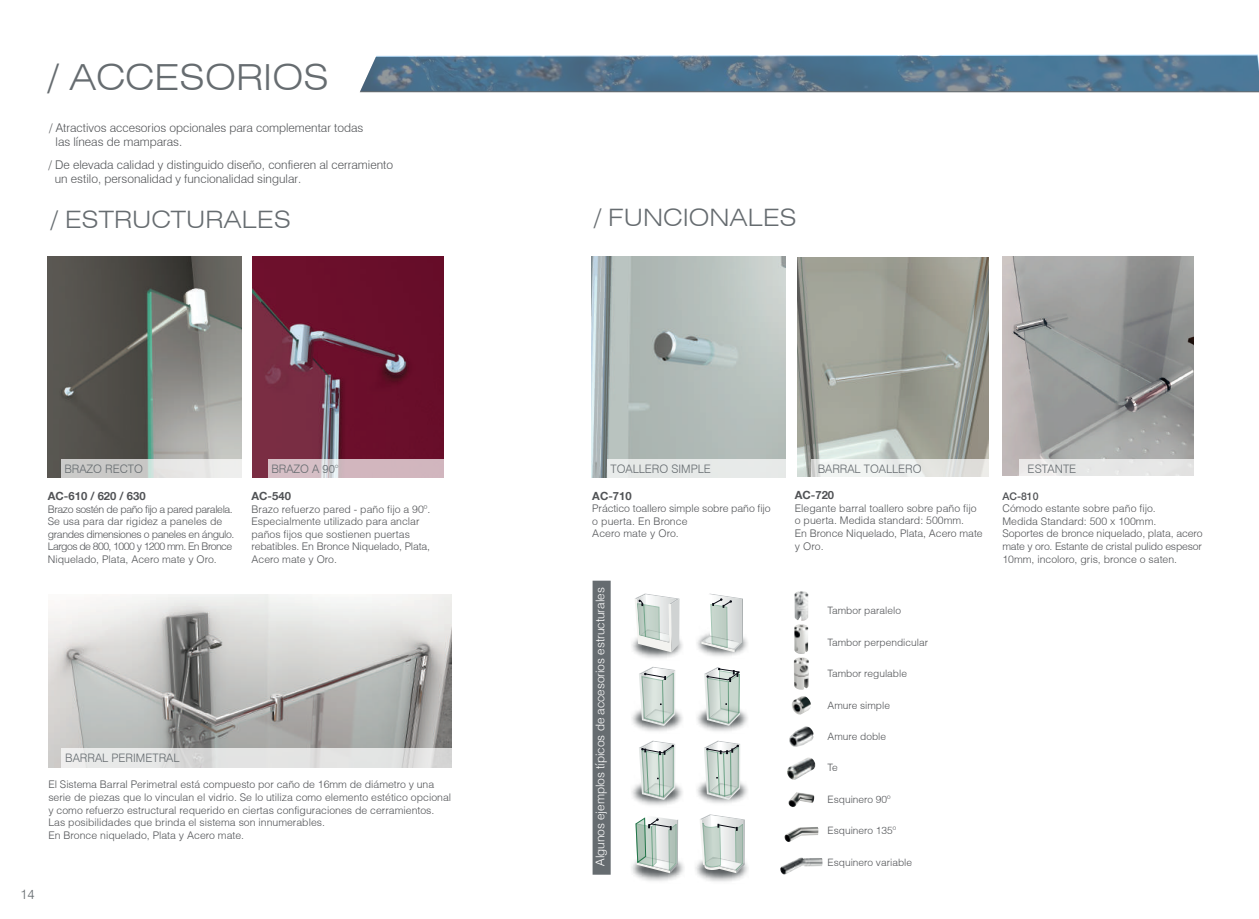
<style>
.page{position:relative;width:1259px;height:919px;background:#fff}
.page>*{position:absolute;margin:0;border:0;box-sizing:border-box;transform-origin:0 0}
.t1{font:300 expanded 36px "Swiss 721 BT";color:#666c70}
.t2{font:300 expanded 24px "Swiss 721 BT";color:#666c70}
.t3{font:300 13.5px "Swiss 721 BT";color:#666c70}
.t4{font:300 12.15px "Swiss 721 BT";color:#fff}
.t5{font:300 12px/14.4px "Swiss 721 BT";color:#515356}
.t6{font:300 11.7px "Swiss 721 BT";color:#666c70}
.t7{font:700 11.25px "Helvetica 75";color:#515356}
.t8{font:300 10.5px/12.6px "Helvetica";color:#515356}
.t9{font:300 10.5px/12.6px "Helvetica";letter-spacing:-.04em;color:#515356}
.t10{font:500 10.5px "Helvetica 65";color:#515356}
.t11{font:300 10.2px "Helvetica";color:#515356}
</style>
<div class="page">
<img style="left:592px;top:256px;width:193px;height:221px">
<div style="left:607px;top:459px;width:179px;height:19px;background:#e6e9e8"></div>
<img style="left:48px;top:594px;width:404px;height:173px">
<svg style="left:62px;top:747px;width:390px;height:21px;background:#dedfde"></svg>
<img style="left:48px;top:256px;width:194px;height:221px">
<img style="left:253px;top:256px;width:190px;height:221px">
<svg style="left:61px;top:459px;width:181px;height:19px;background:#d9d9d7"></svg>
<svg style="left:268px;top:459px;width:176px;height:19px;background:#d3bcc3"></svg>
<svg style="left:360px;top:91px;width:899px;height:1px"></svg>
<img style="left:360px;top:54px;width:899px;height:37px">
<img style="left:797px;top:257px;width:191px;height:219px">
<img style="left:1002px;top:256px;width:191px;height:220px">
<svg style="left:811px;top:459px;width:178px;height:18px;fill:#ecedea"></svg>
<svg style="left:1019px;top:459px;width:175px;height:17px;background:#e6e6e6"></svg>
<img style="left:592px;top:852px;width:53px;height:28px">
<img style="left:645px;top:850px;width:103px;height:32px">
<svg style="left:636px;top:852px;width:42px;height:21px"></svg>
<svg style="left:699px;top:850px;width:45px;height:23px"></svg>
<img style="left:795px;top:726px;width:19px;height:21px">
<img style="left:795px;top:696px;width:16px;height:19px">
<img style="left:795px;top:792px;width:20px;height:15px">
<img style="left:795px;top:827px;width:23px;height:12px">
<img style="left:780px;top:857px;width:42px;height:18px">
<img style="left:795px;top:591px;width:13px;height:30px">
<img style="left:795px;top:624px;width:13px;height:30px">
<img style="left:795px;top:657px;width:14px;height:33px">
<img style="left:795px;top:757px;width:21px;height:23px">
<img style="left:610px;top:585px;width:38px;height:73px">
<img style="left:648px;top:593px;width:147px;height:65px">
<img style="left:730px;top:778px;width:65px;height:72px">
<img style="left:610px;top:778px;width:120px;height:74px">
<img style="left:730px;top:659px;width:65px;height:119px">
<img style="left:610px;top:658px;width:120px;height:120px">
<svg style="left:704px;top:740px;width:36px;height:59px;background:#c3cec9"></svg>
<svg style="left:639px;top:740px;width:36px;height:59px;background:#c2cdc8"></svg>
<svg style="left:704px;top:667px;width:37px;height:58px;background:#c0cbc5"></svg>
<svg style="left:639px;top:666px;width:36px;height:60px;background:#c8d2cd"></svg>
<svg style="left:634px;top:593px;width:45px;height:59px"></svg>
<svg style="left:701px;top:593px;width:42px;height:59px"></svg>
<div style="left:592px;top:580px;width:18px;height:294px;background:#666c70"></div>
<h1 class="t1" style="left:48px;top:56px;width:283px">/ ACCESORIOS</h1>
<p class="t5" style="left:56px;top:120px;width:309px;text-indent:-6px">/ Atractivos accesorios opcionales para complementar todas las líneas de mamparas.</p>
<p class="t5" style="left:55px;top:157px;width:340px;text-indent:-6px">/ De elevada calidad y distinguido diseño, confieren al cerramiento un estilo, personalidad y funcionalidad singular.</p>
<h2 class="t2" style="left:51px;top:205px;width:242px">/ ESTRUCTURALES</h2>
<h2 class="t2" style="left:594px;top:203px;width:205px">/ FUNCIONALES</h2>
<p class="t6" style="left:64px;top:461px;width:80px">BRAZO RECTO</p>
<p class="t6" style="left:271px;top:461px;width:69px">BRAZO A 90°</p>
<p class="t7" style="left:48px;top:489px;width:99px">AC-610 / 620 / 630</p>
<p class="t9" style="left:48px;top:502px;width:188px">Brazo sostén de paño fijo a pared paralela.<br>Se usa para dar rigidez a paneles de grandes dimensiones o paneles en ángulo.<br>Largos de 800, 1000 y 1200 mm. En Bronce Niquelado, Plata, Acero mate y Oro.</p>
<p class="t7" style="left:251px;top:489px;width:41px">AC-540</p>
<p class="t8" style="left:251px;top:502px;width:180px">Brazo refuerzo pared - paño fijo a 90º.<br>Especialmente utilizado para anclar paños fijos que sostienen puertas rebatibles. En Bronce Niquelado, Plata, Acero mate y Oro.</p>
<p class="t6" style="left:65px;top:750px;width:116px">BARRAL PERIMETRAL</p>
<p class="t8" style="left:48px;top:778px;width:404px">El Sistema Barral Perimetral está compuesto por caño de 16mm de diámetro y una serie de piezas que lo vinculan el vidrio. Se lo utiliza como elemento estético opcional y como refuerzo estructural requerido en ciertas configuraciones de cerramientos.<br>Las posibilidades que brinda el sistema son innumerables.<br>En Bronce niquelado, Plata y Acero mate.</p>
<p class="t3" style="left:20px;top:886px;width:16px">14</p>
<p class="t6" style="left:610px;top:461px;width:102px">TOALLERO SIMPLE</p>
<p class="t7" style="left:592px;top:488px;width:41px">AC-710</p>
<p class="t8" style="left:592px;top:502px;width:180px">Práctico toallero simple sobre paño fijo o puerta. En Bronce<br>Acero mate y Oro.</p>
<p class="t4" style="left:593px;top:865px;width:280px;rotate:-90deg">Algunos ejemplos típicos de accesorios estructurales</p>
<p class="t6" style="left:817px;top:461px;width:105px">BARRAL TOALLERO</p>
<p class="t6" style="left:1027px;top:461px;width:50px">ESTANTE</p>
<p class="t7" style="left:795px;top:488px;width:41px">AC-720</p>
<p class="t8" style="left:795px;top:501px;width:189px">Elegante barral toallero sobre paño fijo o puerta. Medida standard: 500mm.<br>En Bronce Niquelado, Plata, Acero mate y Oro.</p>
<p class="t11" style="left:827px;top:604px;width:75px">Tambor paralelo</p>
<p class="t11" style="left:827px;top:635px;width:102px">Tambor perpendicular</p>
<p class="t11" style="left:827px;top:667px;width:81px">Tambor regulable</p>
<p class="t11" style="left:827px;top:698px;width:64px">Amure simple</p>
<p class="t11" style="left:827px;top:730px;width:60px">Amure doble</p>
<p class="t11" style="left:827px;top:761px;width:12px">Te</p>
<p class="t11" style="left:827px;top:792px;width:65px">Esquinero 90º</p>
<p class="t11" style="left:827px;top:824px;width:70px">Esquinero 135º</p>
<p class="t11" style="left:827px;top:855px;width:86px">Esquinero variable</p>
<p class="t10" style="left:1002px;top:489px;width:38px">AC-810</p>
<p class="t8" style="left:1002px;top:502px;width:202px">Cómodo estante sobre paño fijo.<br>Medida Standard: 500 x 100mm.<br>Soportes de bronce niquelado, plata, acero mate y oro. Estante de cristal pulido espesor 10mm, incoloro, gris, bronce o saten.</p>
</div>
